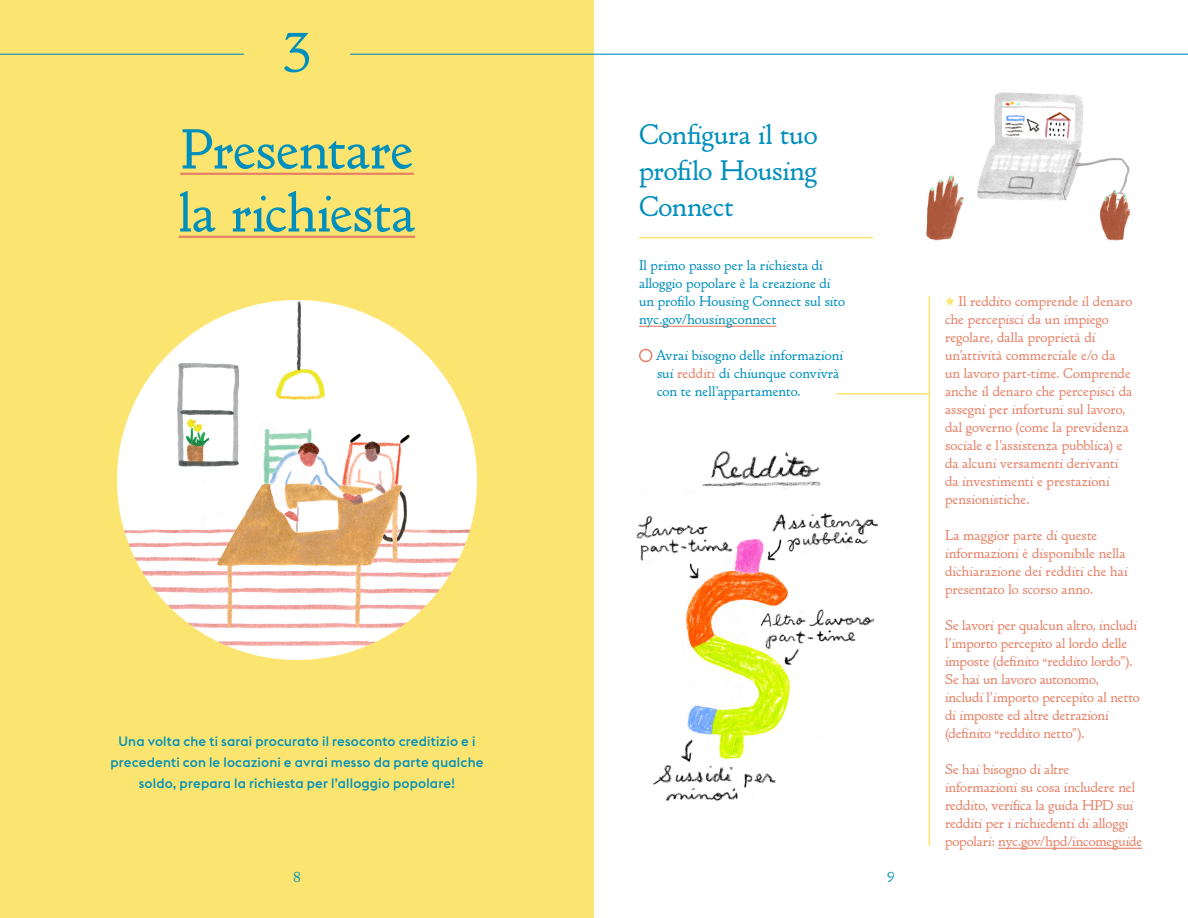
<style>
.page{position:relative;width:1188px;height:918px;background:#fff}
.page>*{position:absolute;margin:0;border:0;box-sizing:border-box;transform-origin:0 0}
.Chapter_headers{font:54px/63px "Thames Capsule";letter-spacing:-.015em;color:#008fbc}
.section_numbers{font:52.5px "Thames Capsule";color:#008fbc}
.Inside_page_headers{font:27px/36px "Thames Capsule";letter-spacing:-.015em;color:#008fbc;text-align:justify}
.Text_Red{font:13.5px/18px "Thames Capsule";color:#e68066}
.Chapter_Text{font:500 13.5px/21px "Euclid Flex";letter-spacing:.015em;color:#008fbc;text-align:center}
.Text{font:13.5px/18px "Thames Capsule";color:#008fbc}
.Checklist{font:13.5px/18px "Thames Capsule";color:#008fbc}
.s1{color:#e68066}
</style>
<div class="page">
<div style="left:0;top:0;width:594px;height:918px;background:#fbe570"></div>
<hr style="left:350px;top:54px;width:838px;height:1px;background:#008fbc">
<img style="left:117px;top:300px;width:360px;height:360px;border-radius:180px">
<hr style="left:639px;top:237px;width:234px;height:1px;background:#fbe570">
<hr style="left:639px;top:326px;width:137px;height:1px;background:#e68066">
<div style="left:639px;top:349px;width:14px;height:13px;border:2px solid #e68066;border-radius:50%"></div>
<hr style="left:998px;top:848px;width:144px;height:1px;background:#e68066">
<svg style="left:945px;top:296px;width:10px;height:10px"></svg>
<hr style="left:929px;top:296px;width:1px;height:550px;background:#fbe570">
<hr style="left:836px;top:393px;width:93px;height:1px;background:#fbe570">
<img style="left:926px;top:92px;width:205px;height:149px">
<img style="left:636px;top:451px;width:241px;height:350px">
<hr style="left:0;top:54px;width:244px;height:1px;background:#008fbc">
<hr style="left:180px;top:173px;width:234px;height:2px;background:#e68066">
<hr style="left:179px;top:236px;width:236px;height:2px;background:#e68066">
<p class="section_numbers" style="left:283px;top:23px;width:29px">3</p>
<p class="Chapter_headers" style="left:179px;top:120px;width:238px">Presentare la richiesta</p>
<p class="Chapter_Text" style="left:110px;top:731px;width:375px">Una volta che ti sarai procurato il resoconto creditizio e i precedenti con le locazioni e avrai messo da parte qualche soldo, prepara la richiesta per l’alloggio popolare!</p>
<p class="Inside_page_headers" style="left:639px;top:117px;width:180px">Configura il tuo profilo Housing Connect</p>
<p class="Text" style="left:639px;top:257px;width:208px">Il primo passo per la richiesta di alloggio popolare è la creazione di un profilo Housing Connect sul sito nyc.gov/housingconnect</p>
<p class="Checklist" style="left:656px;top:347px;width:188px">Avrai bisogno delle informazioni sui <span class="s1">redditi</span> di chiunque convivrà con te nell’appartamento.</p>
<p class="Text" style="left:293px;top:869px;width:9px">8</p>
<p class="Text" style="left:887px;top:869px;width:9px">9</p>
<p class="Text_Red" style="left:945px;top:293px;width:189px;text-indent:13px">Il reddito comprende il denaro che percepisci da un impiego regolare, dalla proprietà di un’attività commerciale e/o da un lavoro part-time. Comprende anche il denaro che percepisci da assegni per infortuni sul lavoro, dal governo (come la previdenza sociale e l’assistenza pubblica) e da alcuni versamenti derivanti da investimenti e prestazioni pensionistiche.</p>
<p class="Text_Red" style="left:945px;top:527px;width:184px">La maggior parte di queste informazioni è disponibile nella dichiarazione dei redditi che hai presentato lo scorso anno.</p>
<p class="Text_Red" style="left:945px;top:617px;width:196px">Se lavori per qualcun altro, includi l’importo percepito al lordo delle imposte (definito “reddito lordo”).<br>Se hai un lavoro autonomo, includi l’importo percepito al netto di imposte ed altre detrazioni (definito “reddito netto”).</p>
<p class="Text_Red" style="left:945px;top:761px;width:199px">Se hai bisogno di altre informazioni su cosa includere nel reddito, verifica la guida HPD sui redditi per i richiedenti di alloggi popolari: nyc.gov/hpd/incomeguide</p>
</div>
